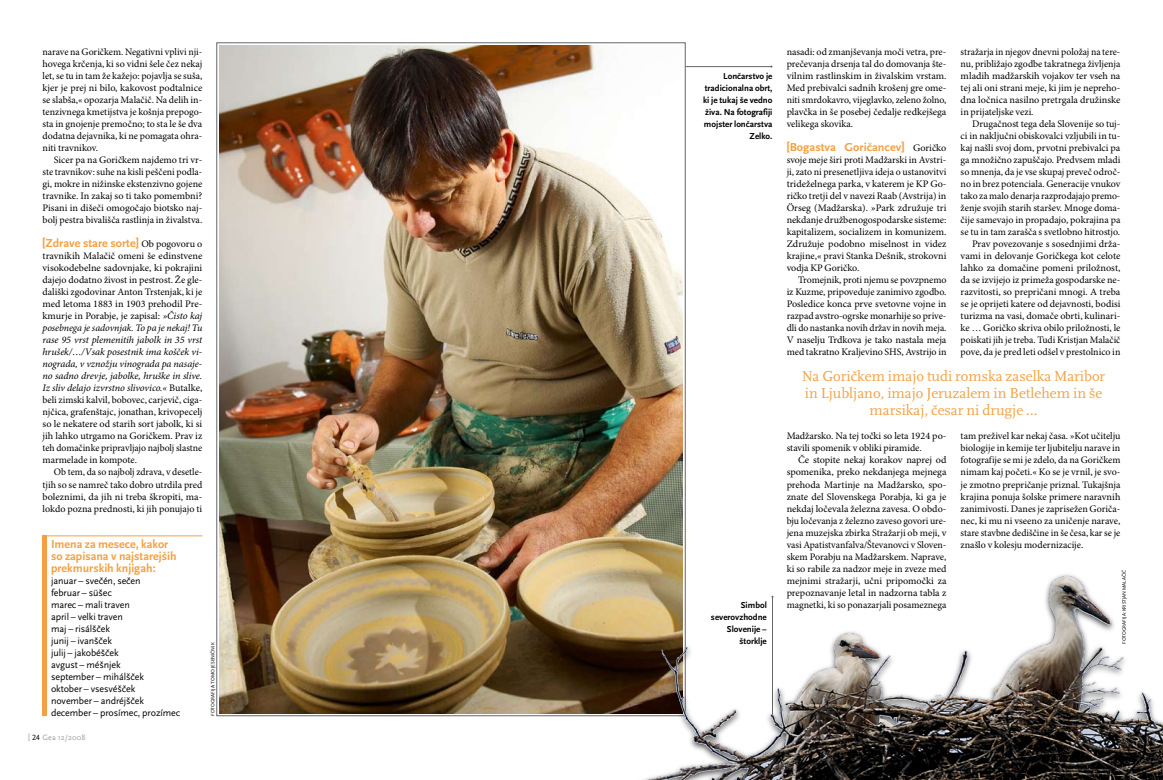
<style>
.page{position:relative;width:1163px;height:780px;background:#fff}
.page>*{position:absolute;margin:0;border:0;box-sizing:border-box;transform-origin:0 0}
.t1{font:15px/17px "Scala Pro";color:#f4a040;text-align:center}
.t2{font:700 12px/12px "Scala Sans Pro";color:#f4a040}
.t3{font:10px/12px "Minion Pro";color:#000;text-align:justify}
.t4{font:10px/12px "Scala Sans Pro";letter-spacing:-.01em;color:#000}
.t5{font:700 9px/12px "Scala Sans Pro";color:#000;text-align:right}
.t6{font:8px "Scala Sans Pro";letter-spacing:.01em;color:#9c9d9f}
.t7{font:5px "Scala Sans Pro";letter-spacing:-.01em;color:#000}
.s1{font-family:"Minion Pro";font-weight:400;font-size:10px;color:#000}
.s2{font-style:italic}
.s3{color:#000}
</style>
<div class="page">
<img style="left:219px;top:45px;width:463px;height:668px">
<img style="left:591px;top:510px;width:571px;height:270px">
<hr style="left:43px;top:536px;width:4px;height:180px;background:#f4a040">
<hr style="left:43px;top:535px;width:159px;height:1px;background:#f4a040">
<hr style="left:685px;top:66px;width:86px;height:1px;background:#646567">
<p class="t3" style="left:43px;top:46px;width:161px">narave na Goričkem. Negativni vplivi nji&shy;hovega krčenja, ki so vidni šele čez nekaj let, se tu in tam že kažejo: pojavlja se suša, kjer je prej ni bilo, kakovost podtalnice se slabša,« opozarja Malačič. Na delih in&shy;tenzivnega kmetijstva je košnja prepogo&shy;sta in gnojenje premočno; to sta le še dva dodatna dejavnika, ki ne pomagata ohra&shy;niti travnikov.</p>
<p class="t3" style="left:43px;top:154px;width:161px;text-indent:11px">Sicer pa na Goričkem najdemo tri vr&shy;ste travnikov: suhe na kisli peščeni podla&shy;gi, mokre in nižinske ekstenzivno gojene travnike. In zakaj so ti tako pomembni?<br>Pisani in dišeči omogočajo biotsko naj&shy;bolj pestra bivališča rastlinja in živalstva.</p>
<p class="t2" style="left:43px;top:237px;width:161px">[Zdrave stare sorte] <span class="s1">Ob pogovoru o</span></p>
<p class="t3" style="left:43px;top:250px;width:161px">travnikih Malačič omeni še edinstvene visokodebelne sadovnjake, ki pokrajini dajejo dodatno živost in pestrost. Že gle&shy;dališki zgodovinar Anton Trstenjak, ki je med letoma 1883 in 1903 prehodil Pre&shy;kmurje in Porabje, je zapisal: <span class="s2">»Čisto kaj posebnega je sadovnjak. To pa je nekaj! Tu rase 95 vrst plemenitih jabolk in 35 vrst hrušek/…/Vsak posestnik ima košček vi&shy;nograda, v vznožju vinograda pa nasaje&shy;no sadno drevje, jabolke, hruške in slive.<br>Iz sliv delajo izvrstno slivovico.«</span> Butalke, beli zimski kalvil, bobovec, carjevič, ciga&shy;njčica, grafenštajc, jonathan, krivopecelj so le nekatere od starih sort jabolk, ki si jih lahko utrgamo na Goričkem. Prav iz teh domačinke pripravljajo najbolj slastne marmelade in kompote.</p>
<p class="t3" style="left:43px;top:466px;width:161px;text-indent:11px">Ob tem, da so najbolj zdrava, v desetle&shy;tjih so se namreč tako dobro utrdila pred boleznimi, da jih ni treba škropiti, ma&shy;lokdo pozna prednosti, ki jih ponujajo ti</p>
<p class="t2" style="left:51px;top:537px;width:127px">Imena za mesece, kakor so zapisana v najstarejših prekmurskih knjigah:</p>
<p class="t4" style="left:51px;top:574px;width:131px">januar – svečén, sečen<br>februar – süšec<br>marec – mali traven<br>april – velki traven<br>maj – risálšček<br>junij – ivanšček<br>julij – jakobéšček<br>avgust – méšnjek<br>september – mihálšček<br>oktober – vsesvéšček<br>november – andréjšček december – prosímec, prozímec</p>
<p class="t7" style="left:210px;top:716px;width:74px;rotate:-90deg">FOTOGRAFIJA: Tomo Jeseni čnik</p>
<p class="t6" style="left:28px;top:732px;width:59px">[ <span class="s3">24</span> Gea 12/2008</p>
<p class="t5" style="left:703px;top:70px;width:71px">Lončarstvo je tradicionalna obrt, ki je tukaj še vedno živa. Na fotografiji mojster lončarstva<br>Zelko.</p>
<p class="t5" style="left:711px;top:598px;width:57px">Simbol severovzhodne<br>Slovenije – štorklje</p>
<p class="t3" style="left:786px;top:46px;width:161px">nasadi: od zmanjševanja moči vetra, pre&shy;prečevanja drsenja tal do domovanja šte&shy;vilnim rastlinskim in živalskim vrstam.<br>Med prebivalci sadnih krošenj gre ome&shy;niti smrdokavro, vijeglavko, zeleno žolno, plavčka in še posebej čedalje redkejšega velikega skovika.</p>
<p class="t2" style="left:786px;top:141px;width:161px">[Bogastva Goričancev] <span class="s1">Goričko</span></p>
<p class="t3" style="left:786px;top:154px;width:161px">svoje meje širi proti Madžarski in Avstri&shy;ji, zato ni presenetljiva ideja o ustanovitvi trideželnega parka, v katerem je KP Go&shy;ričko tretji del v navezi Raab (Avstrija) in Örseg (Madžarska). »Park združuje tri nekdanje družbenogospodarske sisteme: kapitalizem, socializem in komunizem.<br>Združuje podobno miselnost in videz krajine,« pravi Stanka Dešnik, strokovni vodja KP Goričko.</p>
<p class="t3" style="left:786px;top:274px;width:161px;text-indent:11px">Tromejnik, proti njemu se povzpnemo iz Kuzme, pripoveduje zanimivo zgodbo.<br>Posledice konca prve svetovne vojne in razpad avstro-ogrske monarhije so prive&shy;dli do nastanka novih držav in novih meja.<br>V naselju Trdkova je tako nastala meja med takratno Kraljevino SHS, Avstrijo in</p>
<p class="t3" style="left:960px;top:46px;width:161px">stražarja in njegov dnevni položaj na tere&shy;nu, približajo zgodbe takratnega življenja mladih madžarskih vojakov ter vseh na tej ali oni strani meje, ki jim je nepreho&shy;dna ločnica nasilno pretrgala družinske in prijateljske vezi.</p>
<p class="t3" style="left:960px;top:118px;width:161px;text-align:right">Drugačnost tega dela Slovenije so tuj-<br>ci in naključni obiskovalci vzljubili in tu&shy;kaj našli svoj dom, prvotni prebivalci pa ga množično zapuščajo. Predvsem mladi so mnenja, da je vse skupaj preveč odroč&shy;no in brez potenciala. Generacije vnukov tako za malo denarja razprodajajo premo&shy;ženje svojih starih staršev. Mnoge doma&shy;čije samevajo in propadajo, pokrajina pa se tu in tam zarašča s svetlobno hitrostjo.<br>Prav povezovanje s sosednjimi drža&shy;vami in delovanje Goričkega kot celote lahko za domačine pomeni priložnost, da se izvijejo iz primeža gospodarske ne&shy;razvitosti, so prepričani mnogi. A treba se je oprijeti katere od dejavnosti, bodisi turizma na vasi, domače obrti, kulinari&shy;ke … Goričko skriva obilo priložnosti, le poiskati jih je treba. Tudi Kristjan Malačič pove, da je pred leti odšel v prestolnico in</p>
<h1 class="t1" style="left:801px;top:368px;width:305px">Na Goričkem imajo tudi romska zaselka Maribor in Ljubljano, imajo Jeruzalem in Betlehem in še marsikaj, česar ni drugje …</h1>
<p class="t3" style="left:786px;top:430px;width:161px">Madžarsko. Na tej točki so leta 1924 po&shy;stavili spomenik v obliki piramide.</p>
<p class="t3" style="left:786px;top:454px;width:161px;text-indent:11px">Če stopite nekaj korakov naprej od spomenika, preko nekdanjega mejnega prehoda Martinje na Madžarsko, spo&shy;znate del Slovenskega Porabja, ki ga je nekdaj ločevala železna zavesa. O obdo&shy;bju ločevanja z železno zaveso govori ure&shy;jena muzejska zbirka Stražarji ob meji, v vasi Apatistvanfalva/Števanovci v Sloven&shy;skem Porabju na Madžarskem. Naprave, ki so rabile za nadzor meje in zveze med mejnimi stražarji, učni pripomočki za prepoznavanje letal in nadzorna tabla z magnetki, ki so ponazarjali posameznega</p>
<p class="t3" style="left:960px;top:430px;width:161px">tam preživel kar nekaj časa. »Kot učitelju biologije in kemije ter ljubitelju narave in fotografije se mi je zdelo, da na Goričkem nimam kaj početi.« Ko se je vrnil, je svo&shy;je zmotno prepričanje priznal. Tukajšnja krajina ponuja šolske primere naravnih zanimivosti. Danes je zaprisežen Goriča&shy;nec, ki mu ni vseeno za uničenje narave, stare stavbne dediščine in še česa, kar se je znašlo v kolesju modernizacije.</p>
<p class="t7" style="left:1121px;top:643px;width:75px;rotate:-90deg">FOTOGRAFIJA: Kri stjan Malači č</p>
</div>
